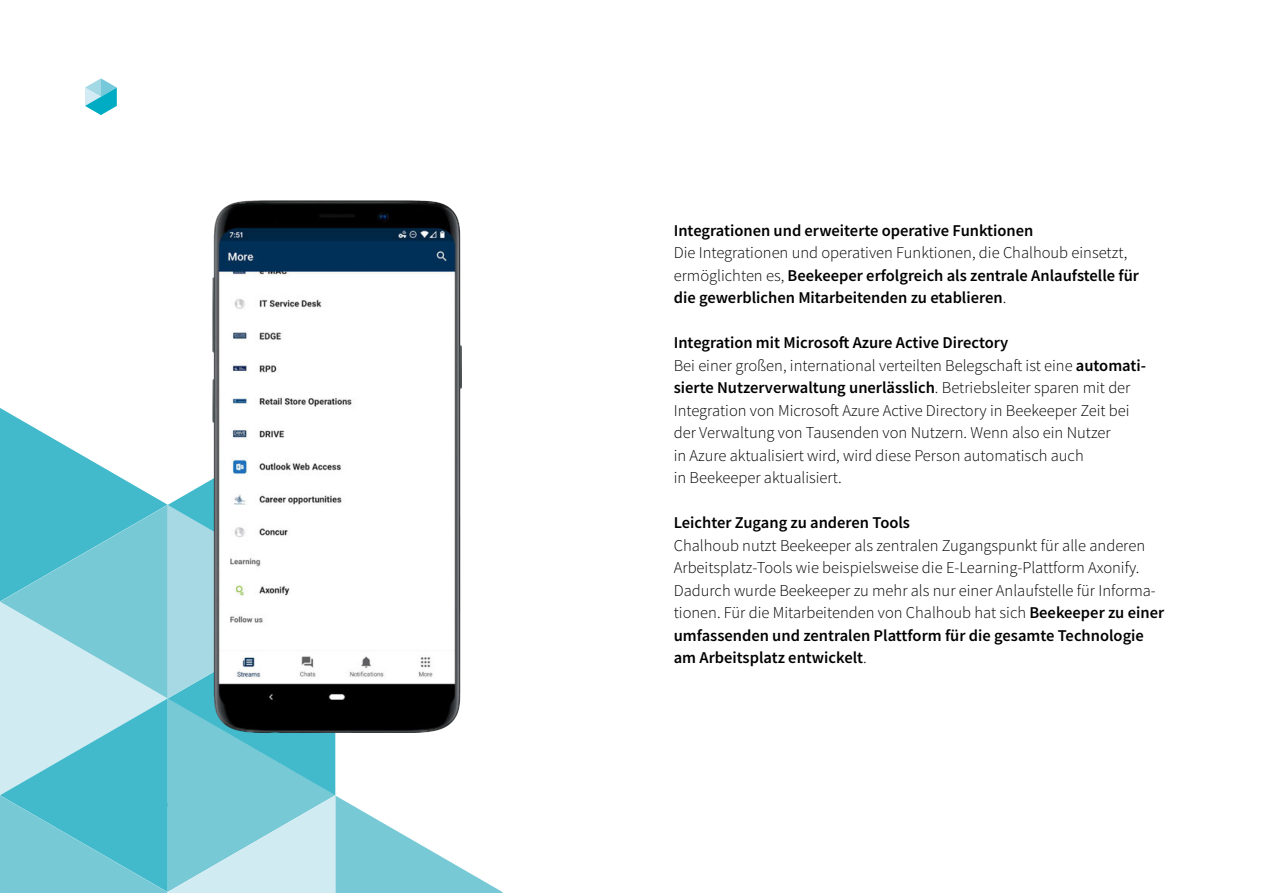
<style>
.page{position:relative;width:1263px;height:893px;background:#fff}
.page>*{position:absolute;margin:0;border:0;box-sizing:border-box;transform-origin:0 0}
.Body_text{font:300 16.5px/22.5px "Source Sans Pro";color:#000}
.Body_text-2{font:600 16.5px/22.5px "Source Sans Pro";color:#000}
.Body_text_title{font:600 16.5px "Source Sans Pro";color:#000}
.s1{font-weight:300}
.s2{font-weight:600}
</style>
<div class="page">
<svg style="left:85px;top:78px;width:32px;height:37px"></svg>
<svg style="left:0;top:408px;width:503px;height:485px"></svg>
<img style="left:213px;top:200px;width:248px;height:533px">
<p class="Body_text_title" style="left:674px;top:219px;width:361px">Integrationen und erweiterte operative Funktionen</p>
<p class="Body_text-2" style="left:674px;top:241px;width:467px"><span class="s1">Die Integrationen und operativen Funktionen, die Chalhoub einsetzt, ermöglichten es,</span> Beekeeper erfolgreich als zentrale Anlaufstelle für die gewerblichen Mitarbeitenden zu etablieren<span class="s1">.</span></p>
<p class="Body_text_title" style="left:674px;top:332px;width:336px">Integration mit Microsoft Azure Active Directory</p>
<p class="Body_text" style="left:674px;top:354px;width:472px">Bei einer großen, international verteilten Belegschaft ist eine <span class="s2">automati&shy;sierte Nutzerverwaltung unerlässlich</span>. Betriebsleiter sparen mit der Integration von Microsoft Azure Active Directory in Beekeeper Zeit bei der Verwaltung von Tausenden von Nutzern. Wenn also ein Nutzer<br>in Azure aktualisiert wird, wird diese Person automatisch auch<br>in Beekeeper aktualisiert.</p>
<p class="Body_text_title" style="left:674px;top:512px;width:238px">Leichter Zugang zu anderen Tools</p>
<p class="Body_text" style="left:674px;top:534px;width:492px">Chalhoub nutzt Beekeeper als zentralen Zugangspunkt für alle anderen Arbeitsplatz-Tools wie beispielsweise die E-Learning-Plattform Axonify.<br>Dadurch wurde Beekeeper zu mehr als nur einer Anlaufstelle für Informa&shy;tionen. Für die Mitarbeitenden von Chalhoub hat sich <span class="s2">Beekeeper zu einer umfassenden und zentralen Plattform für die gesamte Technologie am Arbeitsplatz entwickelt</span>.</p>
</div>
